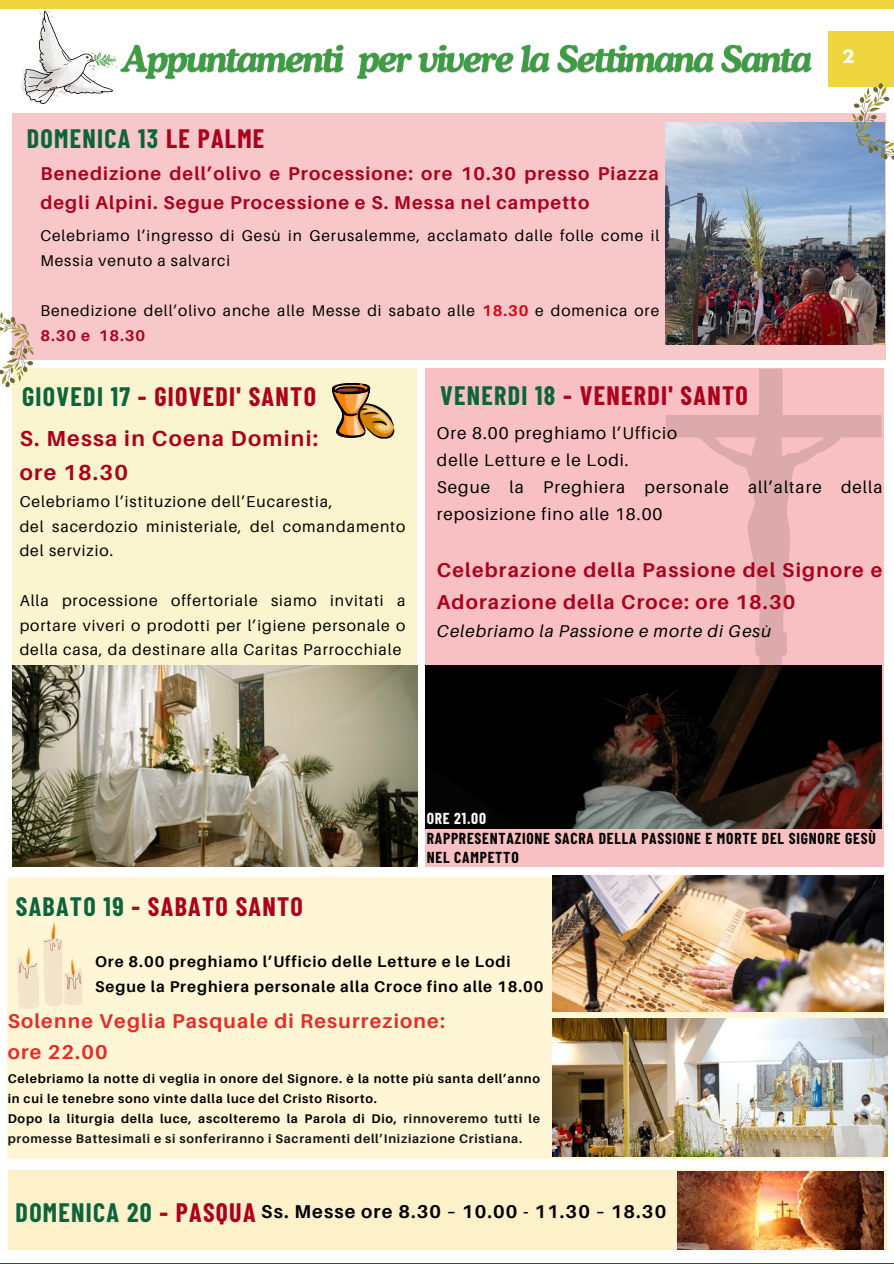
<style>
.page{position:relative;width:894px;height:1264px;background:#fff}
.page>*{position:absolute;margin:0;border:0;box-sizing:border-box;transform-origin:0 0}
.t1{font:700 26.1px "Barlow Condensed";letter-spacing:.05em;color:#ad001c}
.t2{font:700 26.1px "Barlow Condensed";letter-spacing:.05em;color:#0b643c}
.t3{font:700 21.75px "Aileron";letter-spacing:.06em;color:#ad001c}
.t4{font:700 20.1px/31.5px "Aileron";letter-spacing:.06em;color:#ad001c}
.t5{font:700 20.1px "Aileron";letter-spacing:.06em;color:#e52d27}
.t6{font:700 18.6px/29.5px "Aileron";letter-spacing:.06em;color:#ad001c}
.t7{font:700 18.6px "Aileron";letter-spacing:.06em;color:#000}
.t8{font:17.1px/26.8px "Aileron";letter-spacing:.06em;color:#000}
.t9{font:italic 17.1px "Aileron";letter-spacing:.06em;color:#000}
.t10{font:700 16.5px "League Spartan";color:#fff}
.t11{font:15.75px/24.8px "Aileron";letter-spacing:.06em;color:#000}
.t12{font:15.6px/24.9px "Aileron";letter-spacing:.06em;color:#000}
.t13{font:700 15.6px/24.8px "Aileron";letter-spacing:.06em;color:#000}
.t14{font:700 15.45px/19.2px "Barlow Condensed";letter-spacing:.05em;color:#000}
.t15{font:700 12.6px/20px "Aileron";letter-spacing:.06em;color:#151515}
.t16{font:700 12.6px/20px "Aileron";letter-spacing:.06em;color:#000}
.s1{color:#ad001c}
.s2{font-weight:700;color:#df0012}
.s3{font-weight:700;color:#ad001c}
.s4{color:#0b643c}
.s5{color:#fffdfa}
.s6{color:#000}
</style>
<div class="page">
<div style="left:0;top:0;width:893px;height:9px;background:#eed43d"></div>
<hr style="left:0;top:1263px;width:893px;height:1px;background:#0b643c">
<div style="left:12px;top:113px;width:873px;height:246px;background:#f7c7ca"></div>
<div style="left:12px;top:368px;width:404px;height:401px;background:#faf4cf"></div>
<div style="left:424px;top:368px;width:459px;height:498px;background:#f8c0c2"></div>
<img style="left:21px;top:9px;width:95px;height:95px">
<div style="left:8px;top:877px;width:876px;height:281px;background:#fff6d5"></div>
<div style="left:8px;top:1170px;width:878px;height:79px;background:#fdf1c9"></div>
<svg style="left:332px;top:383px;width:62px;height:55px"></svg>
<div style="left:828px;top:32px;width:65px;height:55px;background:#eed43d"></div>
<svg style="left:0;top:312px;width:46px;height:76px"></svg>
<img style="left:665px;top:123px;width:218px;height:221px">
<svg style="left:837px;top:83px;width:56px;height:85px"></svg>
<svg style="left:17px;top:922px;width:65px;height:87px"></svg>
<svg style="left:666px;top:369px;width:215px;height:296px"></svg>
<img style="left:677px;top:1171px;width:205px;height:77px">
<img style="left:425px;top:665px;width:456px;height:163px">
<img style="left:12px;top:665px;width:405px;height:202px">
<img style="left:552px;top:875px;width:330px;height:136px">
<img style="left:552px;top:1018px;width:335px;height:138px">
<img style="left:116px;top:44px;width:696px;height:36px">
<p class="t2" style="left:27px;top:122px;width:239px">DOMENICA 13 <span class="s1">LE PALME</span></p>
<p class="t6" style="left:40px;top:158px;width:620px">Benedizione dell’olivo e Processione: ore 10.30 presso Piazza degli Alpini. Segue Processione e S. Messa nel campetto</p>
<p class="t12" style="left:40px;top:223px;width:620px">Celebriamo l’ingresso di Gesù in Gerusalemme, acclamato dalle folle come il<br>Messia venuto a salvarci</p>
<p class="t12" style="left:40px;top:297px;width:620px">Benedizione dell’olivo anche alle Messe di sabato alle <span class="s2">18.30</span> e domenica ore<br><span class="s3">8.30 e 18.30</span></p>
<p class="t1" style="left:22px;top:379px;width:295px"><span class="s4">GIOVEDI 17</span> - GIOVEDI' SANTO</p>
<h3 class="t1" style="left:440px;top:378px;width:309px"><span class="s4">VENERDI 18</span> - VENERDI' SANTO</h3>
<p class="t10" style="left:842px;top:48px;width:14px">2</p>
<p class="t3" style="left:20px;top:425px;width:300px">S. Messa in Coena Domini:</p>
<p class="t3" style="left:20px;top:458px;width:110px">ore 18.30</p>
<p class="t11" style="left:20px;top:488px;width:314px">Celebriamo l’istituzione dell’Eucarestia,</p>
<p class="t11" style="left:20px;top:513px;width:387px">del sacerdozio ministeriale, del comandamento del servizio.</p>
<p class="t11" style="left:20px;top:587px;width:387px;text-align:justify">Alla processione offertoriale siamo invitati a portare viveri o prodotti per l’igiene personale o della casa, da destinare alla Caritas Parrocchiale</p>
<p class="t8" style="left:436px;top:420px;width:242px">Ore 8.00 preghiamo l’Ufficio</p>
<p class="t8" style="left:436px;top:446px;width:193px">delle Letture e le Lodi.</p>
<p class="t8" style="left:436px;top:473px;width:447px">Segue la Preghiera personale all’altare della reposizione fino alle 18.00</p>
<p class="t4" style="left:436px;top:554px;width:447px">Celebrazione della Passione del Signore e<br>Adorazione della Croce: ore 18.30</p>
<p class="t9" style="left:436px;top:620px;width:336px">Celebriamo la Passione e morte di Gesù</p>
<p class="t1" style="left:16px;top:889px;width:288px"><span class="s4">SABATO 19</span> - SABATO SANTO</p>
<p class="t14" style="left:426px;top:808px;width:450px"><span class="s5">ORE 21.00<br></span>RAPPRESENTAZIONE SACRA DELLA PASSIONE E MORTE DEL SIGNORE GESÙ<br>NEL CAMPETTO</p>
<h5 class="t13" style="left:95px;top:948px;width:450px">Ore 8.00 preghiamo l’Ufficio delle Letture e le Lodi<br>Segue la Preghiera personale alla Croce fino alle 18.00</h5>
<h4 class="t5" style="left:8px;top:1008px;width:438px">Solenne Veglia Pasquale di Resurrezione:</h4>
<p class="t5" style="left:8px;top:1039px;width:101px">ore 22.00</p>
<h2 class="t16" style="left:8px;top:1068px;width:533px">Celebriamo la notte di veglia in onore del Signore. è la notte più santa dell’anno in cui le tenebre sono vinte dalla luce del Cristo Risorto.</h2>
<h2 class="t15" style="left:8px;top:1108px;width:533px"><span class="s6">Dopo la liturgia della luce, ascolteremo la Parola di Dio,</span> rinnoveremo tutti le promesse Battesimali e si sonferiranno i Sacramenti dell’Iniziazione Cristiana.</h2>
<h2 class="t2" style="left:16px;top:1195px;width:241px">DOMENICA 20 <span class="s1">- PASQUA</span></h2>
<p class="t7" style="left:261px;top:1199px;width:406px">Ss. Messe ore 8.30 – 10.00 - 11.30 – 18.30</p>
</div>
